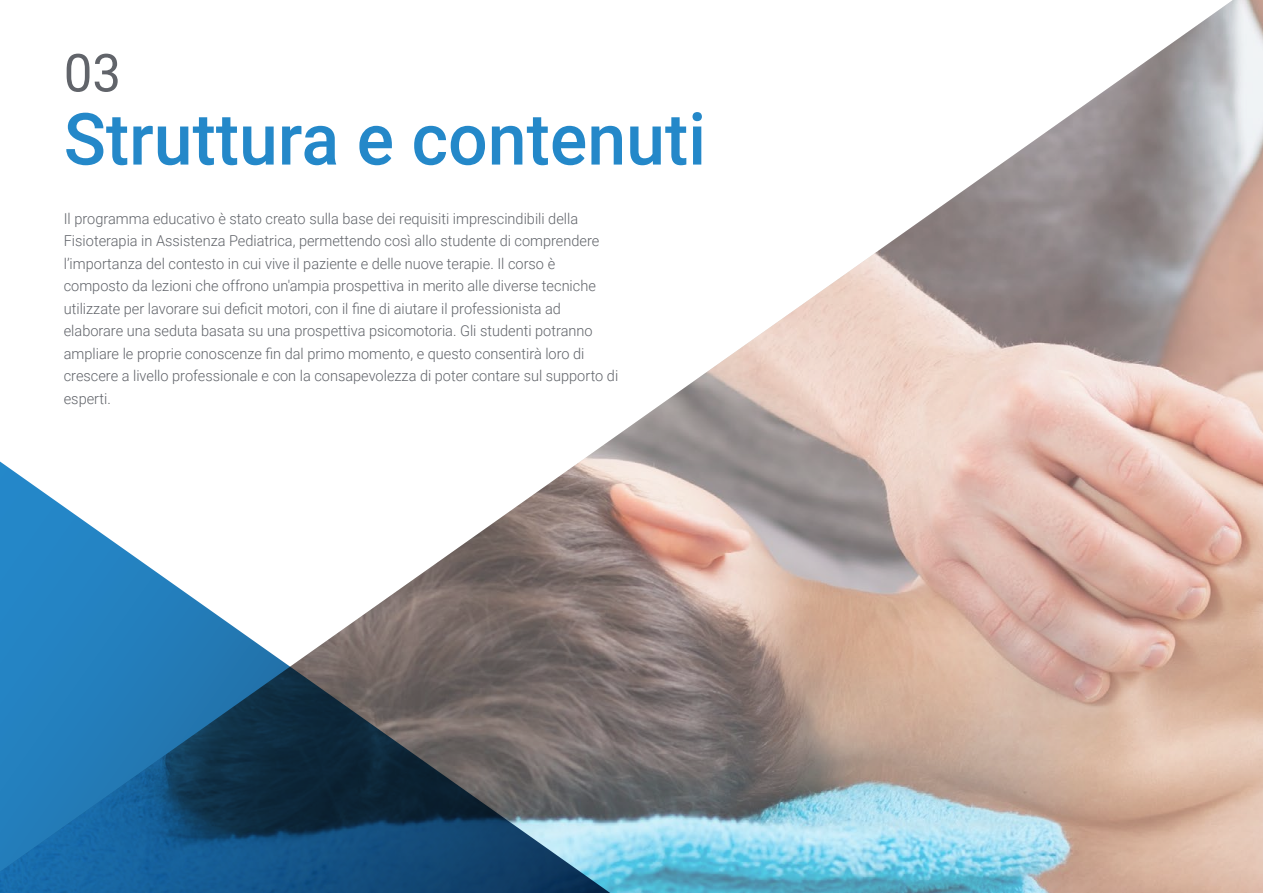
<style>
.page{position:relative;width:1263px;height:893px;background:#fff}
.page>*{position:absolute;margin:0;border:0;box-sizing:border-box;transform-origin:0 0}
.t1{font:500 72px "Roboto";color:#2488c9}
.t2{font:52.5px "Roboto";color:#61646a}
.t3{font:300 15px/22.5px "Roboto";color:#61646a}
</style>
<div class="page">
<img style="left:602px;top:0;width:661px;height:893px">
<svg style="left:0;top:446px;width:640px;height:447px"></svg>
<h2 class="t2" style="left:64px;top:36px;width:59px">03</h2>
<h1 class="t1" style="left:64px;top:89px;width:644px">Struttura e contenuti</h1>
<p class="t3" style="left:64px;top:207px;width:556px">Il programma educativo è stato creato sulla base dei requisiti imprescindibili della Fisioterapia in Assistenza Pediatrica, permettendo così allo studente di comprendere l’importanza del contesto in cui vive il paziente e delle nuove terapie. Il corso è composto da lezioni che offrono un'ampia prospettiva in merito alle diverse tecniche utilizzate per lavorare sui deficit motori, con il fine di aiutare il professionista ad elaborare una seduta basata su una prospettiva psicomotoria. Gli studenti potranno ampliare le proprie conoscenze fin dal primo momento, e questo consentirà loro di crescere a livello professionale e con la consapevolezza di poter contare sul supporto di esperti.</p>
</div>
